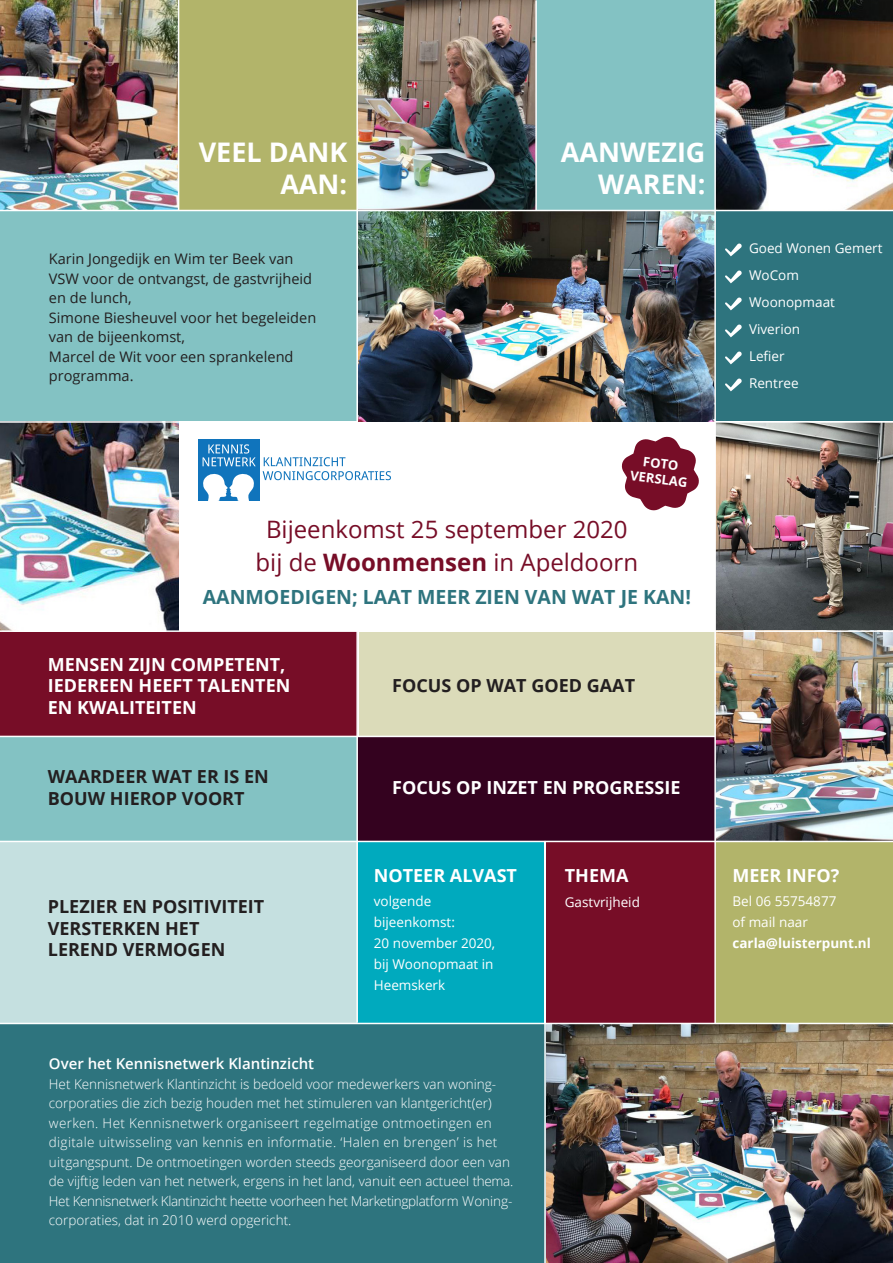
<style>
.page{position:relative;width:893px;height:1263px;background:#fff}
.page>*{position:absolute;margin:0;border:0;box-sizing:border-box;transform-origin:0 0}
.t1{font:700 27px "Open Sans";color:#fff}
.t2{font:24px "Open Sans";color:#770d27}
.t3{font:700 19.5px "Open Sans";color:#2e747e}
.t4{font:700 18px/21.6px "Open Sans";color:#fff}
.t5{font:700 18px/21.6px "Open Sans";color:#231f20}
.t6{font:600 15px "Open Sans";color:#fff}
.t7{font:14.55px/19.5px "Open Sans";color:#231f20}
.t8{font:300 13.5px/19.5px "Open Sans";letter-spacing:.025em;color:#fff}
.t9{font:13.5px/21px "Open Sans";color:#fff}
.t10{font:300 13.5px/19.5px "Open Sans";color:#fff}
.t11{font:300 13.5px/19.5px "Open Sans";letter-spacing:-.025em;color:#fff}
.t12{font:700 13.5px "Open Sans";color:#fff}
.t13{font:700 13.05px "Open Sans";color:#fff}
.s1{font-weight:700}
</style>
<div class="page">
<div style="left:0;top:841px;width:358px;height:182px;background:#c5e0e0"></div>
<div style="left:0;top:736px;width:357px;height:105px;background:#83c2c3"></div>
<div style="left:357px;top:736px;width:357px;height:106px;background:#34021f"></div>
<div style="left:0;top:211px;width:356px;height:210px;background:#83c2c3"></div>
<div style="left:0;top:631px;width:357px;height:106px;background:#770d27"></div>
<div style="left:357px;top:841px;width:187px;height:182px;background:#00aabe"></div>
<div style="left:715px;top:841px;width:178px;height:181px;background:#b2b46a"></div>
<div style="left:536px;top:0;width:178px;height:210px;background:#83c2c3"></div>
<img style="left:716px;top:0;width:177px;height:210px">
<img style="left:0;top:0;width:178px;height:210px">
<div style="left:359px;top:632px;width:355px;height:105px;background:#dbdbb9"></div>
<img style="left:358px;top:0;width:177px;height:210px">
<img style="left:716px;top:423px;width:177px;height:418px">
<div style="left:179px;top:0;width:178px;height:211px;background:#b2b46a"></div>
<div style="left:715px;top:210px;width:178px;height:211px;background:#2e747e"></div>
<img style="left:0;top:423px;width:179px;height:207px">
<svg style="left:621px;top:436px;width:78px;height:75px"></svg>
<div style="left:198px;top:439px;width:61px;height:61px;background:#1074bc"></div>
<svg style="left:203px;top:444px;width:53px;height:22px"></svg>
<svg style="left:263px;top:457px;width:128px;height:23px"></svg>
<svg style="left:202px;top:473px;width:53px;height:28px"></svg>
<svg style="left:725px;top:243px;width:17px;height:13px"></svg>
<svg style="left:725px;top:270px;width:17px;height:13px"></svg>
<svg style="left:725px;top:297px;width:17px;height:13px"></svg>
<svg style="left:725px;top:324px;width:17px;height:13px"></svg>
<svg style="left:725px;top:351px;width:17px;height:13px"></svg>
<svg style="left:725px;top:378px;width:17px;height:13px"></svg>
<hr style="left:356px;top:0;width:2px;height:421px;background:#fff">
<hr style="left:535px;top:0;width:2px;height:422px;background:#fff">
<div style="left:546px;top:841px;width:168px;height:181px;background:#770d27"></div>
<img style="left:358px;top:211px;width:356px;height:210px">
<hr style="left:0;top:210px;width:893px;height:1px;background:#fff">
<hr style="left:0;top:736px;width:893px;height:1px;background:#fff">
<hr style="left:0;top:841px;width:893px;height:1px;background:#fff">
<div style="left:0;top:1025px;width:545px;height:238px;background:#2e747e"></div>
<img style="left:546px;top:1024px;width:347px;height:238px">
<hr style="left:544px;top:841px;width:2px;height:422px;background:#fff">
<hr style="left:714px;top:0;width:2px;height:1023px;background:#fff">
<hr style="left:0;top:630px;width:893px;height:2px;background:#fff">
<hr style="left:356px;top:629px;width:2px;height:394px;background:#fff">
<p class="t1" style="left:199px;top:133px;width:150px">VEEL DANK</p>
<p class="t1" style="left:280px;top:165px;width:68px">AAN:</p>
<p class="t7" style="left:49px;top:249px;width:265px">Karin Jongedijk en Wim ter Beek van<br>VSW voor de ontvangst, de gastvrijheid en de lunch,</p>
<p class="t7" style="left:49px;top:307px;width:269px">Simone Biesheuvel voor het begeleiden van de bijeenkomst,</p>
<p class="t7" style="left:49px;top:346px;width:246px">Marcel de Wit voor een sprankelend programma.</p>
<p class="t1" style="left:561px;top:133px;width:146px">AANWEZIG</p>
<p class="t1" style="left:598px;top:165px;width:109px">WAREN:</p>
<p class="t13" style="left:644px;top:452px;width:37px;rotate:7deg">FOTO</p>
<p class="t13" style="left:631px;top:466px;width:59px;rotate:7deg">VERSLAG</p>
<p class="t2" style="left:266px;top:513px;width:363px">Bijeenkomst 25 september 2020</p>
<p class="t2" style="left:256px;top:546px;width:384px">bij de <span class="s1">Woonmensen</span> in Apeldoorn</p>
<p class="t3" style="left:203px;top:583px;width:490px">AANMOEDIGEN; LAAT MEER ZIEN VAN WAT JE KAN!</p>
<p class="t4" style="left:48px;top:653px;width:244px">MENSEN ZIJN COMPETENT,<br>IEDEREEN HEEFT TALENTEN<br>EN KWALITEITEN</p>
<p class="t5" style="left:392px;top:674px;width:244px">FOCUS OP WAT GOED GAAT</p>
<p class="t5" style="left:48px;top:766px;width:223px">WAARDEER WAT ER IS EN<br>BOUW HIEROP VOORT</p>
<p class="t4" style="left:392px;top:776px;width:290px">FOCUS OP INZET EN PROGRESSIE</p>
<p class="t5" style="left:48px;top:895px;width:218px">PLEZIER EN POSITIVITEIT</p>
<p class="t5" style="left:48px;top:917px;width:153px">VERSTERKEN HET</p>
<p class="t5" style="left:48px;top:938px;width:179px">LEREND VERMOGEN</p>
<p class="t4" style="left:374px;top:864px;width:145px">NOTEER ALVAST</p>
<p class="t4" style="left:565px;top:864px;width:65px">THEMA</p>
<p class="t9" style="left:374px;top:890px;width:59px">volgende</p>
<p class="t9" style="left:374px;top:911px;width:83px">bijeenkomst:</p>
<p class="t9" style="left:374px;top:932px;width:123px">20 november 2020,</p>
<p class="t9" style="left:374px;top:953px;width:121px">bij Woonopmaat in<br>Heemskerk</p>
<p class="t9" style="left:565px;top:891px;width:77px">Gastvrijheid</p>
<p class="t6" style="left:49px;top:1053px;width:267px">Over het Kennisnetwerk Klantinzicht</p>
<p class="t10" style="left:49px;top:1074px;width:449px">Het Kennisnetwerk Klantinzicht is bedoeld voor medewerkers van woning&shy;corporaties die zich bezig houden met het stimuleren van klantgericht(er)</p>
<p class="t8" style="left:49px;top:1113px;width:466px">werken. Het Kennisnetwerk organiseert regelmatige ontmoetingen en digitale uitwisseling van kennis en informatie. ‘Halen en brengen’ is het uitgangspunt. De ontmoetingen worden steeds georganiseerd door een van de vijftig leden van het netwerk, ergens in het land, vanuit een actueel thema.</p>
<p class="t11" style="left:49px;top:1191px;width:465px">Het Kennisnetwerk Klantinzicht heette voorheen het Marketingplatform Woning&shy;corporaties, dat in 2010 werd opgericht.</p>
<p class="t9" style="left:749px;top:237px;width:135px">Goed Wonen Gemert</p>
<p class="t9" style="left:749px;top:264px;width:51px">WoCom</p>
<p class="t9" style="left:749px;top:291px;width:87px">Woonopmaat</p>
<p class="t9" style="left:749px;top:318px;width:53px">Viverion</p>
<p class="t9" style="left:749px;top:345px;width:37px">Lefier</p>
<p class="t9" style="left:749px;top:372px;width:51px">Rentree</p>
<p class="t4" style="left:732px;top:864px;width:109px">MEER INFO?</p>
<p class="t9" style="left:732px;top:890px;width:105px">Bel 06 55754877</p>
<p class="t9" style="left:732px;top:911px;width:77px">of mail naar</p>
<p class="t12" style="left:732px;top:933px;width:140px">carla@luisterpunt.nl</p>
</div>
